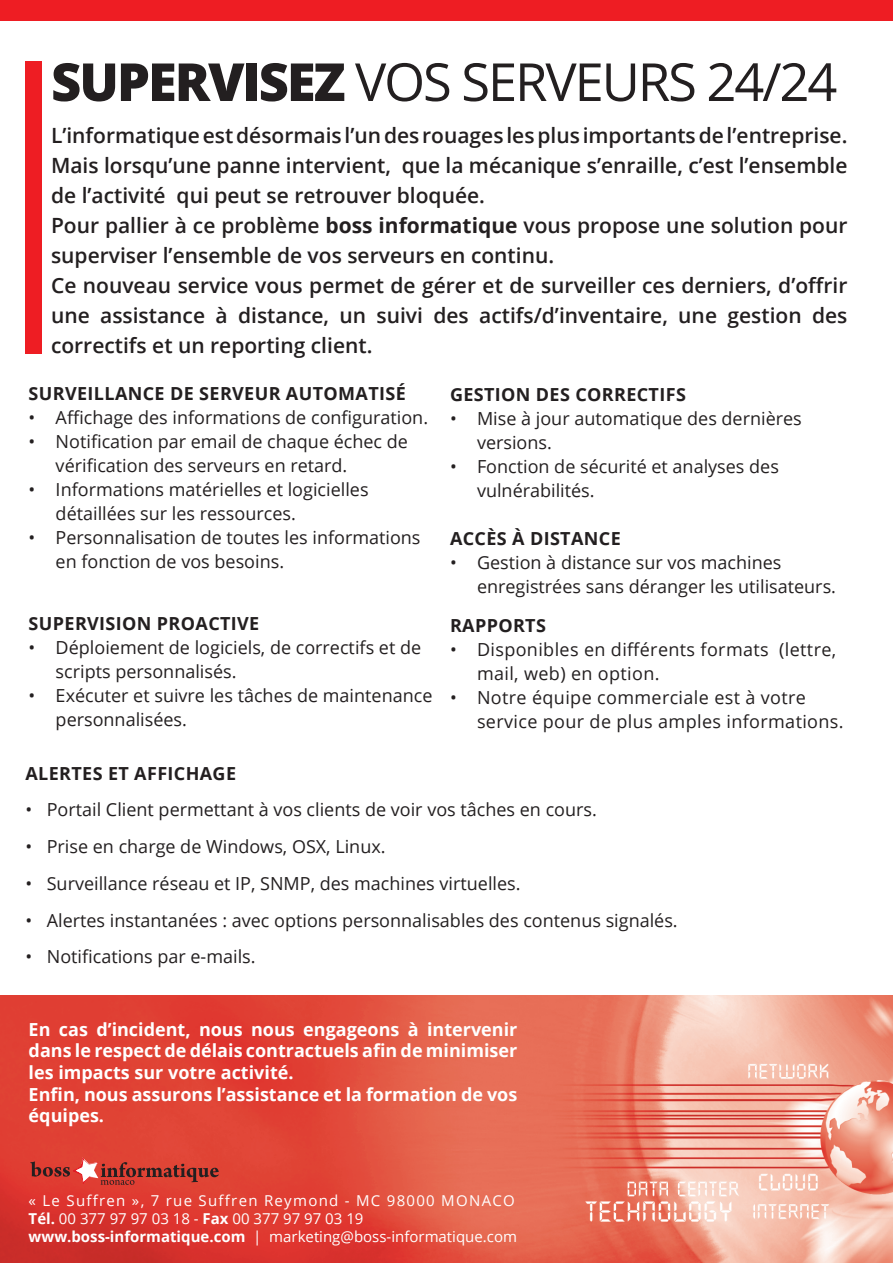
<style>
.page{position:relative;width:893px;height:1263px;background:#fff}
.page>*{position:absolute;margin:0;border:0;box-sizing:border-box;transform-origin:0 0}
.t1{font:52.5px "Open Sans";letter-spacing:-.04em;color:#231f20}
.Txt_colonne{font:600 21px/30px "Open Sans";color:#231f20}
.t2{font:18px/24px "Open Sans";color:#231f20}
.Txt_colonne-2{font:700 18px/21.6px "Open Sans";color:#fff;text-align:justify}
.t3{font:18px/24px "Open Sans";letter-spacing:.02em;color:#231f20}
.Txt_colonne-3{font:700 18px "Open Sans";letter-spacing:.02em;color:#231f20}
.Liste_colonne{font:700 18px "Open Sans";letter-spacing:.02em;color:#231f20}
.Txt_colonne-4{font:15px "Open Sans";color:#fff}
.Txt_colonne-5{font:15px "Open Sans";letter-spacing:.085em;color:#fff}
.s1{font-weight:800}
.s2{font-weight:700}
</style>
<div class="page">
<img style="left:0;top:995px;width:893px;height:268px">
<div style="left:0;top:0;width:893px;height:21px;background:#ee1d23"></div>
<div style="left:26px;top:61px;width:16px;height:292px;background:#ee1d23"></div>
<svg style="left:30px;top:1157px;width:189px;height:28px;background:#c04339"></svg>
<p class="t1" style="left:51px;top:46px;width:788px"><span class="s1">SUPERVISEZ</span> VOS SERVEURS 24/24</p>
<p class="Txt_colonne" style="left:51px;top:120px;width:798px">L’informatique est désormais l’un des rouages les plus importants de l’entreprise.</p>
<p class="Txt_colonne" style="left:51px;top:150px;width:798px">Mais lorsqu’une panne intervient, que la mécanique s’enraille, c’est l’ensemble de l’activité qui peut se retrouver bloquée.</p>
<p class="Txt_colonne" style="left:51px;top:210px;width:798px">Pour pallier à ce problème <span class="s2">boss informatique</span> vous propose une solution pour superviser l’ensemble de vos serveurs en continu.</p>
<p class="Txt_colonne" style="left:51px;top:270px;width:798px;text-align:justify">Ce nouveau service vous permet de gérer et de surveiller ces derniers, d’offrir une assistance à distance, un suivi des actifs/d’inventaire, une gestion des correctifs et un reporting client.</p>
<p class="Txt_colonne-3" style="left:29px;top:381px;width:379px">SURVEILLANCE DE SERVEUR AUTOMATISÉ</p>
<p class="t2" style="left:29px;top:405px;width:401px">• Affichage des informations de configuration.</p>
<p class="t2" style="left:56px;top:429px;width:354px;text-indent:-27px">• Notification par email de chaque échec de vérification des serveurs en retard.</p>
<p class="t2" style="left:56px;top:477px;width:314px;text-indent:-27px">• Informations matérielles et logicielles détaillées sur les ressources.</p>
<p class="t2" style="left:56px;top:525px;width:366px;text-indent:-27px">• Personnalisation de toutes les informations en fonction de vos besoins.</p>
<p class="Txt_colonne-3" style="left:450px;top:382px;width:237px">GESTION DES CORRECTIFS</p>
<p class="t2" style="left:477px;top:406px;width:326px;text-indent:-27px">• Mise à jour automatique des dernières versions.</p>
<p class="t2" style="left:477px;top:454px;width:303px;text-indent:-27px">• Fonction de sécurité et analyses des vulnérabilités.</p>
<p class="Txt_colonne-3" style="left:450px;top:526px;width:172px">ACCÈS À DISTANCE</p>
<p class="t2" style="left:477px;top:550px;width:360px;text-indent:-27px">• Gestion à distance sur vos machines enregistrées sans déranger les utilisateurs.</p>
<p class="Txt_colonne-3" style="left:450px;top:612px;width:97px">RAPPORTS</p>
<p class="t3" style="left:477px;top:637px;width:361px;text-indent:-27px">• Disponibles en différents formats (lettre, mail, web) en option.</p>
<p class="t3" style="left:477px;top:685px;width:368px;text-indent:-27px">• Notre équipe commerciale est à votre service pour de plus amples informations.</p>
<p class="Txt_colonne-3" style="left:29px;top:611px;width:232px">SUPERVISION PROACTIVE</p>
<p class="t2" style="left:56px;top:635px;width:367px;text-indent:-27px">• Déploiement de logiciels, de correctifs et de scripts personnalisés.</p>
<p class="t2" style="left:56px;top:683px;width:378px;text-indent:-27px">• Exécuter et suivre les tâches de maintenance personnalisées.</p>
<p class="Liste_colonne" style="left:26px;top:760px;width:212px">ALERTES ET AFFICHAGE</p>
<p class="t2" style="left:26px;top:797px;width:573px">• Portail Client permettant à vos clients de voir vos tâches en cours.</p>
<p class="t2" style="left:26px;top:834px;width:362px">• Prise en charge de Windows, OSX, Linux.</p>
<p class="t2" style="left:26px;top:871px;width:497px">• Surveillance réseau et IP, SNMP, des machines virtuelles.</p>
<p class="t2" style="left:26px;top:907px;width:654px">• Alertes instantanées : avec options personnalisables des contenus signalés.</p>
<p class="t2" style="left:26px;top:944px;width:232px">• Notifications par e-mails.</p>
<p class="Txt_colonne-2" style="left:29px;top:1018px;width:490px">En cas d’incident, nous nous engageons à intervenir dans le respect de délais contractuels afin de minimiser les impacts sur votre activité.</p>
<p class="Txt_colonne-2" style="left:29px;top:1083px;width:490px">Enfin, nous assurons l’assistance et la formation de vos équipes.</p>
<p class="Txt_colonne-5" style="left:29px;top:1190px;width:488px">« Le Suffren », 7 rue Suffren Reymond - MC 98000 MONACO</p>
<p class="Txt_colonne-4" style="left:29px;top:1208px;width:336px"><span class="s2">Tél.</span> 00 377 97 97 03 18 - <span class="s2">Fax</span> 00 377 97 97 03 19</p>
<p class="Txt_colonne-4" style="left:29px;top:1226px;width:490px"><span class="s2">www.boss-informatique.com</span> | marketing@boss-informatique.com</p>
</div>
